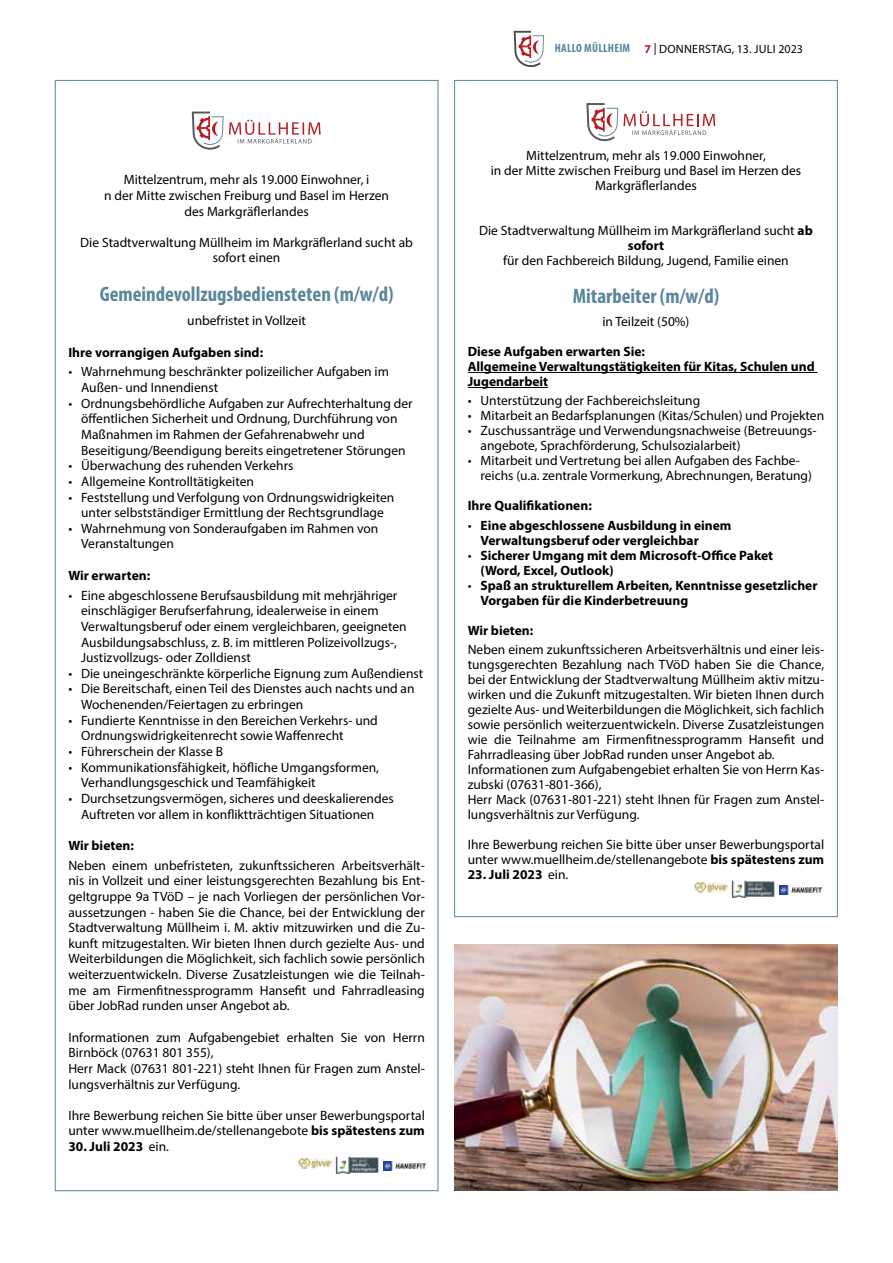
<style>
.page{position:relative;width:893px;height:1263px;background:#fff}
.page>*{position:absolute;margin:0;border:0;box-sizing:border-box;transform-origin:0 0}
.t1{font:700 condensed 21px "Myriad Pro";color:#59879b}
.t2{font:13.5px/15.6px "Myriad Pro";color:#000}
.t3{font:700 13.5px/15px "Myriad Pro";color:#000}
.t4{font:12px "Myriad Pro";letter-spacing:.02em;color:#000}
.t5{font:700 condensed 12px "Myriad Pro";letter-spacing:.02em;color:#59879b}
.s1{font-style:italic}
.s2{font-weight:700}
.s3{font-weight:400}
.s4{font-weight:700;color:#b61d22}
.s5{font-weight:400;font-style:italic}
</style>
<div class="page">
<svg style="left:514px;top:31px;width:30px;height:36px"></svg>
<svg style="left:192px;top:112px;width:129px;height:38px"></svg>
<hr style="left:468px;top:372px;width:349px;height:1px;background:#000">
<hr style="left:468px;top:387px;width:80px;height:1px;background:#000">
<img style="left:454px;top:944px;width:384px;height:247px">
<svg style="left:586px;top:103px;width:129px;height:38px"></svg>
<img style="left:383px;top:1162px;width:44px;height:8px">
<img style="left:336px;top:1156px;width:42px;height:18px">
<img style="left:299px;top:1159px;width:33px;height:10px">
<img style="left:779px;top:885px;width:44px;height:9px">
<img style="left:732px;top:880px;width:42px;height:17px">
<img style="left:695px;top:882px;width:33px;height:10px">
<p class="t2" style="left:104px;top:172px;width:286px;text-align:center">Mittelzentrum, mehr als 19.000 Einwohner, i<br>n der Mitte zwischen Freiburg und Basel im Herzen des Markgräflerlandes</p>
<p class="t2" style="left:80px;top:234px;width:334px;text-align:center">Die Stadtverwaltung Müllheim im Markgräflerland sucht ab sofort einen</p>
<h1 class="t1" style="left:100px;top:281px;width:295px">Gemeindevollzugsbediensteten (m/w/d)</h1>
<p class="t2" style="left:187px;top:313px;width:120px">unbefristet in Vollzeit</p>
<p class="t3" style="left:68px;top:344px;width:196px">Ihre vorrangigen Aufgaben sind:</p>
<p class="t2" style="left:81px;top:364px;width:309px;text-indent:-13px"><span class="s1">•</span> Wahrnehmung beschränkter polizeilicher Aufgaben im<br>Außen- und I nnendienst</p>
<p class="t2" style="left:81px;top:395px;width:333px;text-indent:-13px"><span class="s1">•</span> Ordnungsbehördliche Aufgaben zur Aufrechterhaltung der öffentlichen Sicherheit und Ordnung, Durchführung von Maßnahmen im Rahmen der Gefahrenabwehr und Beseitigung/Beendigung bereits eingetretener Störungen</p>
<p class="t2" style="left:68px;top:458px;width:227px"><span class="s1">•</span> Überwachung des ruhenden Verkehrs</p>
<p class="t2" style="left:68px;top:473px;width:187px"><span class="s1">•</span> Allgemeine Kontrolltätigkeiten</p>
<p class="t2" style="left:68px;top:489px;width:327px;text-align:center"><span class="s1">•</span> Feststellung und Verfolgung von Ordnungswidrigkeiten unter selbstständiger Ermittlung der Rechtsgrundlage</p>
<p class="t2" style="left:81px;top:520px;width:299px;text-indent:-13px"><span class="s1">•</span> Wahrnehmung von Sonderaufgaben im Rahmen von<br>Veranstaltungen</p>
<p class="t3" style="left:68px;top:567px;width:83px">Wir erwarten:</p>
<p class="t2" style="left:81px;top:587px;width:327px;text-indent:-13px"><span class="s1">•</span> Eine abgeschlossene Berufsausbildung mit mehrjähriger einschlägiger Berufserfahrung, idealerweise in einem Verwaltungsberuf oder einem vergleichbaren, geeigneten Ausbildungsabschluss, z. B. im mittleren Polizeivollzugs-, Justizvollzugs- oder Zolldienst</p>
<p class="t2" style="left:68px;top:665px;width:356px"><span class="s1">•</span> Die uneingeschränkte körperliche Eignung zum Außendienst</p>
<p class="t2" style="left:81px;top:681px;width:335px;text-indent:-13px"><span class="s1">•</span> Die Bereitschaft, einen Teil des Dienstes auch nachts und an<br>Wochenenden/Feiertagen zu erbringen</p>
<p class="t2" style="left:81px;top:712px;width:298px;text-indent:-13px"><span class="s1">•</span> Fundierte Kenntnisse in den Bereichen Verkehrs- und<br>Ordnungswidrigkeitenrecht sowie Waffenrecht</p>
<p class="t2" style="left:68px;top:743px;width:156px"><span class="s1">•</span> Führerschein der Klasse B</p>
<p class="t2" style="left:81px;top:759px;width:299px;text-indent:-13px"><span class="s1">•</span> Kommunikationsfähigkeit, höfliche Umgangsformen,<br>Verhandlungsgeschick und Teamfähigkeit</p>
<p class="t2" style="left:68px;top:790px;width:327px;text-align:center"><span class="s1">•</span> Durchsetzungsvermögen, sicheres und deeskalierendes<br>Auftreten vor allem in konfliktträchtigen Situationen</p>
<p class="t3" style="left:68px;top:837px;width:67px">Wir bieten:</p>
<p class="t2" style="left:68px;top:857px;width:358px;text-align:justify">Neben einem unbefristeten, zukunftssicheren Arbeitsverhält&shy;nis in Vollzeit und einer leistungsgerechten Bezahlung bis Ent&shy;geltgruppe 9a TVöD – je nach Vorliegen der persönlichen Vor&shy;aussetzungen - haben Sie die Chance, bei der Entwicklung der Stadtverwaltung Müllheim i. M. aktiv mitzuwirken und die Zu&shy;kunft mitzugestalten. Wir bieten I hnen durch gezielte Aus- und Weiterbildungen die Möglichkeit, sich fachlich sowie persönlich weiterzuentwickeln. Diverse Zusatzleistungen wie die Teilnah&shy;me am Firmenfitnessprogramm Hansefit und Fahrradleasing über JobRad runden unser Angebot ab.</p>
<p class="t2" style="left:68px;top:1029px;width:358px">I nformationen zum Aufgabengebiet erhalten Sie von Herrn Birnböck (07631 801 355),<br>Herr Mack (07631 801-221) steht I hnen für Fragen zum Anstel&shy;lungsverhältnis zur Verfügung.</p>
<p class="t2" style="left:68px;top:1107px;width:358px">I hre Bewerbung reichen Sie bitte über unser Bewerbungsportal unter www.muellheim.de/stellenangebote <span class="s2">bis spätestens zum</span></p>
<p class="t3" style="left:68px;top:1138px;width:102px">30. Juli 2023 <span class="s3">ein.</span></p>
<p class="t5" style="left:555px;top:40px;width:76px">Hallo Müllheim</p>
<p class="t4" style="left:644px;top:42px;width:160px"><span class="s4">7</span> | Donnerstag, 13. Juli 2023</p>
<p class="t2" style="left:491px;top:148px;width:312px;line-height:15px;text-align:center">Mittelzentrum, mehr als 19.000 Einwohner,<br>in der Mitte zwischen Freiburg und Basel im Herzen des<br>Markgräflerlandes</p>
<p class="t2" style="left:479px;top:223px;width:335px;line-height:15px;text-align:center">Die Stadtverwaltung Müllheim im Markgräflerland sucht <span class="s2">ab sofort</span></p>
<p class="t2" style="left:503px;top:253px;width:287px">für den Fachbereich Bildung, Jugend, Familie einen</p>
<h1 class="t1" style="left:573px;top:282px;width:148px">Mitarbeiter (m/w/d)</h1>
<p class="t2" style="left:602px;top:314px;width:88px">in Teilzeit (50%)</p>
<p class="t3" style="left:468px;top:344px;width:348px">Diese Aufgaben erwarten Sie:<br>Allgemeine Verwaltungstätigkeiten für Kitas, Schulen und<br>Jugendarbeit</p>
<p class="t2" style="left:468px;top:393px;width:234px"><span class="s1">•</span> Unterstützung der Fachbereichsleitung</p>
<p class="t2" style="left:468px;top:408px;width:358px"><span class="s1">•</span> Mitarbeit an Bedarfsplanungen (Kitas/Schulen) und Projekten</p>
<p class="t2" style="left:480px;top:423px;width:338px;line-height:15px;text-indent:-13px"><span class="s1">•</span> Zuschussanträge und Verwendungsnachweise (Betreuungs&shy;angebote, Sprachförderung, Schulsozialarbeit)</p>
<p class="t2" style="left:480px;top:453px;width:333px;line-height:15px;text-indent:-13px"><span class="s1">•</span> Mitarbeit und Vertretung bei allen Aufgaben des Fachbe&shy;reichs (u.a. zentrale Vormerkung, Abrechnungen, Beratung)</p>
<p class="t3" style="left:468px;top:498px;width:126px">Ihre Qualifikationen:</p>
<p class="t3" style="left:480px;top:517px;width:253px;text-indent:-13px"><span class="s5">•</span> Eine abgeschlossene Ausbildung in einem<br>Verwaltungsberuf oder vergleichbar</p>
<p class="t3" style="left:480px;top:547px;width:294px;text-indent:-13px"><span class="s5">•</span> Sicherer Umgang mit dem Microsoft-Office Paket (Word, Excel, Outlook)</p>
<p class="t3" style="left:480px;top:577px;width:339px;text-indent:-13px"><span class="s5">•</span> Spaß an strukturellem Arbeiten, Kenntnisse gesetzlicher<br>Vorgaben für die Kinderbetreuung</p>
<p class="t3" style="left:468px;top:622px;width:67px">Wir bieten:</p>
<p class="t2" style="left:468px;top:642px;width:358px;line-height:15px">Neben einem zukunftssicheren Arbeitsverhältnis und einer leis&shy;tungsgerechten Bezahlung nach TVöD haben Sie die Chance, bei der Entwicklung der Stadtverwaltung Müllheim aktiv mitzu&shy;wirken und die Zukunft mitzugestalten. Wir bieten I hnen durch gezielte Aus- und Weiterbildungen die Möglichkeit, sich fachlich sowie persönlich weiterzuentwickeln. Diverse Zusatzleistungen wie die Teilnahme am Firmenfitnessprogramm Hansefit und Fahrradleasing über JobRad runden unser Angebot ab.<br>I nformationen zum Aufgabengebiet erhalten Sie von Herrn Kas&shy;zubski (07631-801-366),<br>Herr Mack (07631-801-221) steht I hnen für Fragen zum Anstel&shy;lungsverhältnis zur Verfügung.</p>
<p class="t2" style="left:468px;top:837px;width:358px;line-height:15px">I hre Bewerbung reichen Sie bitte über unser Bewerbungsportal unter www.muellheim.de/stellenangebote <span class="s2">bis spätestens zum</span></p>
<p class="t3" style="left:468px;top:866px;width:102px">23. Juli 2023 <span class="s3">ein.</span></p>
</div>
